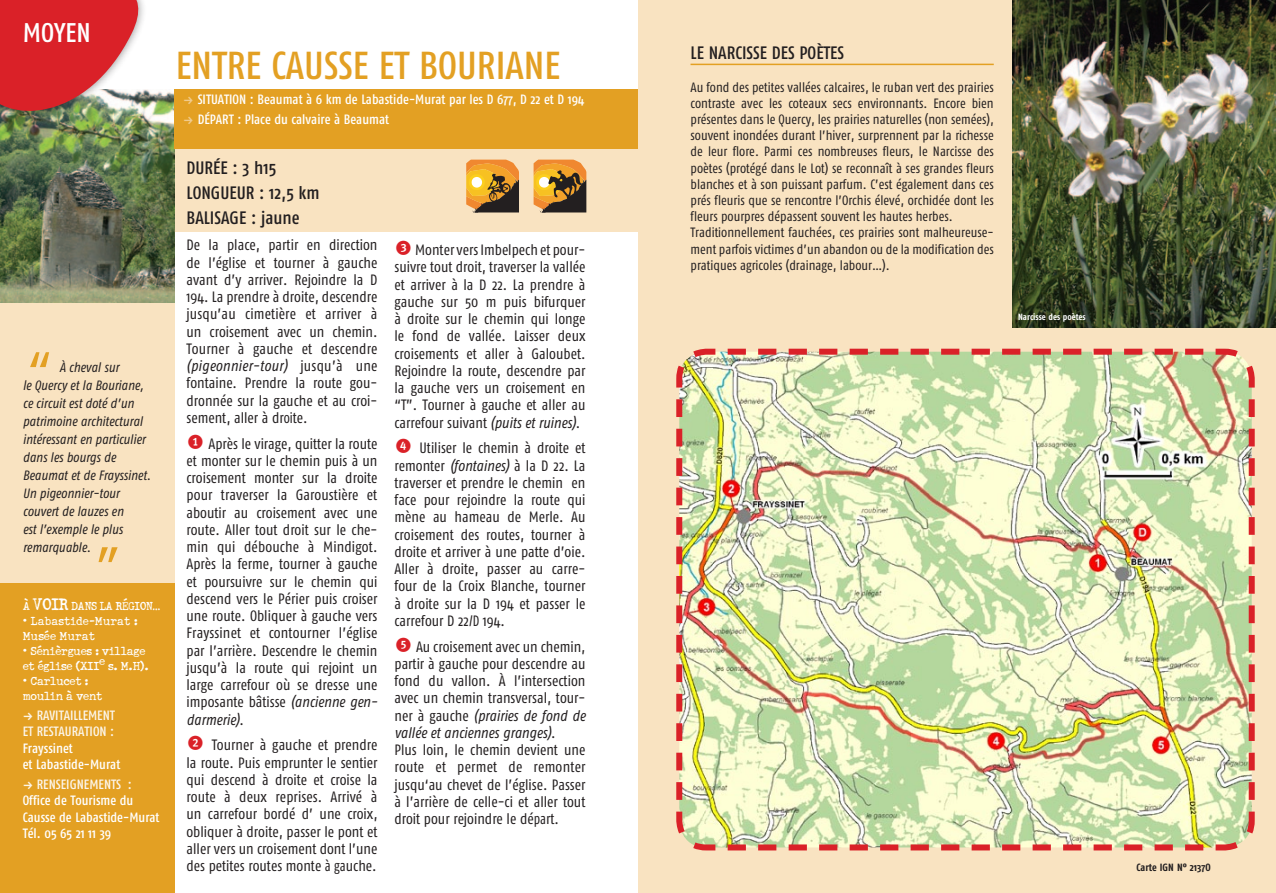
<style>
.page{position:relative;width:1276px;height:893px;background:#fff}
.page>*{position:absolute;margin:0;border:0;box-sizing:border-box;transform-origin:0 0}
.t1{font:italic 54px "Fago Co";color:#e3a023}
.t2{font:500 39px "Fago Co";color:#e3a023}
.t3{font:500 27px "Fago Co";color:#fff}
.t4{font:500 18px/25.2px "Fago Co";color:#231f20}
.t5{font:15px/17.2px "Fago Co";color:#231f20;text-align:justify}
.t6{font:13.5px/16.2px "Fago Co";color:#231f20}
.t7{font:italic 13.5px/18px "Fago Co";color:#231f20}
.t8{font:500 13.5px/16.2px "Fago Co";color:#fff}
.t9{font:13.5px/15px "Schmutz ICG Cleaned";letter-spacing:-.02em;color:#fff}
.t10{font:500 13.5px/16.2px "Fago Co";color:#fcf6eb}
.t11{font:13.5px/15px "Schmutz ICG Cleaned";color:#fff}
.t12{font:13.5px "Schmutz ICG Cleaned";letter-spacing:-.04em;color:#fff;scale:.94 1}
.t13{font:700 10.5px "Fago Co";color:#231f20}
.t14{font:700 9px "Fago Co";color:#fff}
.s1{font-size:19.5px}
.s2{font-size:9px}
.s3{font-family:"Dingbests";font-weight:400;color:#fcf4e4}
.s4{color:#fcf6eb}
.s5{font-family:"Dingbests";font-weight:400;color:#f1cb8c}
.s6{font-style:italic}
.s7{font-family:"Dingbests";font-size:21px;color:#da2128}
</style>
<div class="page">
<div style="left:0;top:89px;width:638px;height:143px;background:#f9e3c1"></div>
<div style="left:0;top:286px;width:174px;height:430px;background:#f9e3c1"></div>
<img style="left:0;top:128px;width:174px;height:175px">
<div style="left:0;top:584px;width:174px;height:309px;background:#e3a023"></div>
<div style="left:638px;top:0;width:638px;height:893px;background:#f9e3c1"></div>
<img style="left:676px;top:348px;width:579px;height:503px">
<img style="left:1012px;top:0;width:264px;height:327px">
<hr style="left:690px;top:64px;width:303px;height:1px;background:#e3a023">
<div style="left:174px;top:89px;width:464px;height:60px;background:#e3a023"></div>
<img style="left:0;top:0;width:174px;height:128px">
<svg style="left:533px;top:160px;width:53px;height:52px;background:#a57734"></svg>
<svg style="left:466px;top:160px;width:53px;height:52px;background:#b18034"></svg>
<h3 class="t3" style="left:23px;top:17px;width:55px">moyen</h3>
<h1 class="t1" style="left:23px;top:340px;width:25px">“</h1>
<p class="t7" style="left:23px;top:358px;width:129px;text-indent:37px">À cheval sur<br>le Quercy et la Bouriane, ce circuit est doté d’un patrimoine architectural intéressant en particulier dans les bourgs de<br>Beaumat et de Frayssinet.<br>Un pigeonnier-tour couvert de lauzes en<br>est l’exemple le plus remarquable.</p>
<h1 class="t1" style="left:91px;top:535px;width:25px">”</h1>
<p class="t12" style="left:23px;top:598px;width:148px">À <span class="s1">VOIR</span> DANS LA RÉGION<span class="s2">…</span></p>
<p class="t11" style="left:23px;top:613px;width:116px">• Labastide-Murat :<br>Musée Murat</p>
<p class="t9" style="left:23px;top:643px;width:128px">• Sénièrgues : village et église (XIIe s. M.H).</p>
<p class="t9" style="left:23px;top:673px;width:81px">• Carlucet : moulin à vent</p>
<p class="t10" style="left:23px;top:707px;width:94px"><span class="s3">f</span> RAVITAILLEMENT<br>ET RESTAURATION :</p>
<p class="t8" style="left:23px;top:739px;width:99px">Frayssinet<br>et Labastide-Murat</p>
<p class="t8" style="left:23px;top:776px;width:138px"><span class="s3">f</span> <span class="s4">RENSEIGNEMENTS :<br></span>Office de Tourisme du<br>Causse de Labastide-Murat<br>Tél. 05 65 21 11 39</p>
<h2 class="t2" style="left:176px;top:43px;width:386px">ENTRE CAUSSE ET BOURIANE</h2>
<p class="t8" style="left:183px;top:91px;width:26px"><span class="s5">f</span> Situation</p>
<p class="t8" style="left:250px;top:91px;width:336px">: Beaumat à 6 km de Labastide-Murat par les D 677, D 22 et D 194</p>
<p class="t8" style="left:183px;top:111px;width:34px"><span class="s5">f</span> départ</p>
<p class="t8" style="left:237px;top:111px;width:153px">: Place du calvaire à Beaumat</p>
<p class="t4" style="left:186px;top:155px;width:91px">Durée : 3 h15 longueur</p>
<p class="t4" style="left:259px;top:180px;width:62px">: 12,5 km</p>
<p class="t4" style="left:186px;top:205px;width:18px">balisage</p>
<p class="t4" style="left:251px;top:205px;width:50px">: jaune</p>
<p class="t5" style="left:186px;top:236px;width:192px">De la place, partir en direction de l’église et tourner à gauche avant d’y arriver. Rejoindre la D 194. La prendre à droite, descendre jusqu’au cimetière et arriver à un croisement avec un chemin.<br>Tourner à gauche et descendre <span class="s6">(pigeonnier-tour)</span> jusqu’à une fontaine. Prendre la route gou&shy;dronnée sur la gauche et au croi&shy;sement, aller à droite.</p>
<p class="t5" style="left:186px;top:435px;width:193px"><span class="s7">1</span> Après le virage, quitter la route et monter sur le chemin puis à un croisement monter sur la droite pour traverser la Garoustière et aboutir au croisement avec une route. Aller tout droit sur le che&shy;min qui débouche à Mindigot.<br>Après la ferme, tourner à gauche et poursuivre sur le chemin qui descend vers le Périer puis croiser une route. Obliquer à gauche vers Frayssinet et contourner l’église par l’arrière. Descendre le chemin jusqu’à la route qui rejoint un large carrefour où se dresse une imposante bâtisse <span class="s6">(ancienne gen&shy;darmerie)</span>.</p>
<p class="t5" style="left:186px;top:736px;width:192px"><span class="s7">2</span> Tourner à gauche et prendre la route. Puis emprunter le sentier qui descend à droite et croise la route à deux reprises. Arrivé à un carrefour bordé d’ une croix, obliquer à droite, passer le pont et aller vers un croisement dont l’une des petites routes monte à gauche.</p>
<p class="t5" style="left:394px;top:241px;width:193px"><span class="s7">3</span> Monter vers Imbelpech et pour&shy;suivre tout droit, traverser la vallée et arriver à la D 22. La prendre à gauche sur 50 m puis bifurquer à droite sur le chemin qui longe le fond de vallée. Laisser deux croisements et aller à Galoubet.<br>Rejoindre la route, descendre par la gauche vers un croisement en “T”. Tourner à gauche et aller au carrefour suivant <span class="s6">(puits et ruines)</span>.</p>
<p class="t5" style="left:394px;top:439px;width:192px"><span class="s7">4</span> Utiliser le chemin à droite et remonter <span class="s6">(fontaines)</span> à la D 22. La traverser et prendre le chemin en face pour rejoindre la route qui mène au hameau de Merle. Au croisement des routes, tourner à droite et arriver à une patte d’oie.<br>Aller à droite, passer au carre&shy;four de la Croix Blanche, tourner à droite sur la D 194 et passer le carrefour D 22/D 194.</p>
<p class="t5" style="left:394px;top:638px;width:193px;text-align:left"><span class="s7">5</span> Au croisement avec un chemin, partir à gauche pour descendre au fond du vallon. À l’intersection avec un chemin transversal, tour&shy;ner à gauche <span class="s6">(prairies de fond de vallée et anciennes granges)</span>.<br>Plus loin, le chemin devient une route et permet de remonter jusqu‘au chevet de l’église. Passer à l’arrière de celle-ci et aller tout droit pour rejoindre le départ.</p>
<p class="t4" style="left:690px;top:40px;width:155px">LE NARCISSE DES POÈTES</p>
<p class="t6" style="left:690px;top:79px;width:305px">Au fond des petites vallées calcaires, le ruban vert des prairies contraste avec les coteaux secs environnants. Encore bien présentes dans le Quercy, les prairies naturelles (non semées), souvent inondées durant l’hiver, surprennent par la richesse de leur flore. Parmi ces nombreuses fleurs, le Narcisse des poètes (protégé dans le Lot) se reconnaît à ses grandes fleurs blanches et à son puissant parfum. C’est également dans ces prés fleuris que se rencontre l’Orchis élevé, orchidée dont les fleurs pourpres dépassent souvent les hautes herbes.<br>Traditionnellement fauchées, ces prairies sont malheureuse&shy;ment parfois victimes d’un abandon ou de la modification des pratiques agricoles (drainage, labour…).</p>
<p class="t14" style="left:1018px;top:311px;width:69px">Narcisse des poètes</p>
<p class="t13" style="left:1136px;top:861px;width:76px">Carte IGN N° 2137O</p>
</div>
